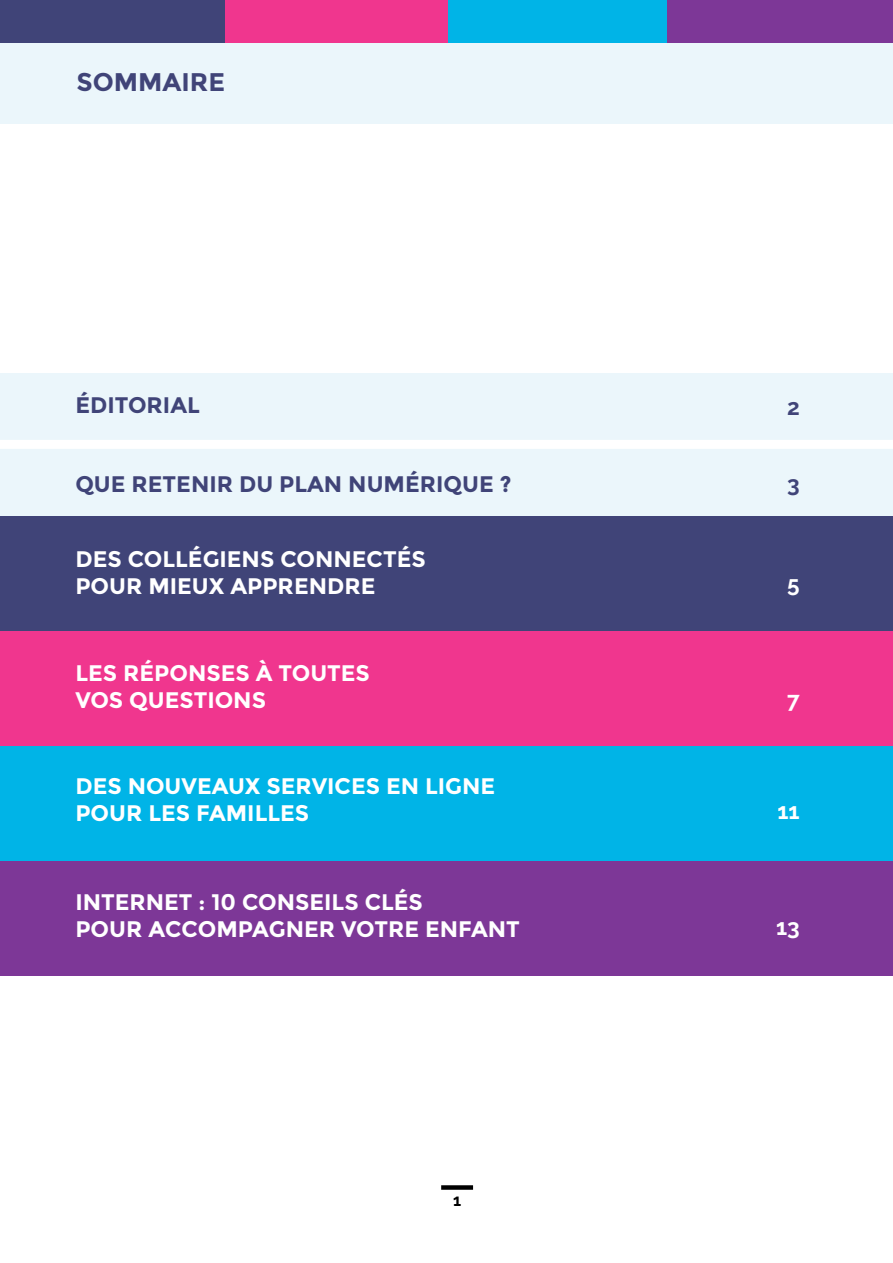
<style>
.page{position:relative;width:893px;height:1263px;background:#fff}
.page>*{position:absolute;margin:0;border:0;box-sizing:border-box;transform-origin:0 0}
.t1{font:700 25.5px "Montserrat";color:#404478}
.t2{font:700 22.5px/27px "Montserrat";color:#fff}
.t3{font:700 22.5px "Montserrat";color:#404478}
.t4{font:700 22.5px "Raleway";color:#fff}
.t5{font:700 22.5px "Raleway";color:#404478}
.t6{font:700 16.5px "Raleway";color:#000}
</style>
<div class="page">
<div style="left:0;top:0;width:893px;height:123px;background:#ebf6fb"></div>
<div style="left:0;top:0;width:226px;height:43px;background:#404478"></div>
<div style="left:226px;top:0;width:222px;height:43px;background:#f0368e"></div>
<div style="left:448px;top:0;width:219px;height:43px;background:#00b4e7"></div>
<div style="left:667px;top:0;width:226px;height:43px;background:#7d3797"></div>
<div style="left:0;top:373px;width:892px;height:142px;background:#ebf6fb"></div>
<div style="left:0;top:516px;width:892px;height:115px;background:#404478"></div>
<div style="left:0;top:631px;width:892px;height:115px;background:#f0368e"></div>
<div style="left:0;top:746px;width:892px;height:115px;background:#00b4e7"></div>
<div style="left:0;top:861px;width:892px;height:114px;background:#7d3797"></div>
<div style="left:441px;top:1185px;width:32px;height:5px;background:#000"></div>
<div style="left:0;top:440px;width:893px;height:9px;background:#fff"></div>
<p class="t1" style="left:76px;top:67px;width:150px">SOMMAIRE</p>
<p class="t3" style="left:75px;top:392px;width:123px">ÉDITORIAL</p>
<p class="t3" style="left:75px;top:471px;width:438px">QUE RETENIR DU PLAN NUMÉRIQUE ?</p>
<p class="t5" style="left:787px;top:394px;width:14px">2</p>
<p class="t5" style="left:787px;top:471px;width:14px">3</p>
<p class="t2" style="left:75px;top:545px;width:349px">DES COLLÉGIENS CONNECTÉS<br>POUR MIE</p>
<p class="t2" style="left:192px;top:572px;width:152px">UX APPRENDRE</p>
<p class="t4" style="left:787px;top:571px;width:14px">5</p>
<p class="t2" style="left:75px;top:660px;width:14px">LES</p>
<p class="t2" style="left:123px;top:660px;width:99px">RÉPONSES</p>
<p class="t2" style="left:256px;top:660px;width:100px">À TOUTES</p>
<p class="t2" style="left:75px;top:687px;width:25px">VOS</p>
<p class="t2" style="left:129px;top:687px;width:136px">QUESTIONS</p>
<p class="t2" style="left:75px;top:773px;width:207px">DES NO UVEAUX SER</p>
<p class="t2" style="left:312px;top:773px;width:182px">VICES EN LIGNE</p>
<p class="t2" style="left:75px;top:800px;width:150px">POUR LES FAMI</p>
<p class="t2" style="left:255px;top:800px;width:40px">LLES</p>
<p class="t2" style="left:75px;top:889px;width:446px">INTERNET : 10 CONSEI LS CLÉS<br>POUR ACCOM PAGNER VOTRE ENFANT</p>
<p class="t6" style="left:453px;top:1191px;width:10px">1</p>
<p class="t4" style="left:787px;top:687px;width:14px">7</p>
<p class="t4" style="left:777px;top:799px;width:24px">11</p>
<p class="t4" style="left:776px;top:914px;width:25px">13</p>
</div>
